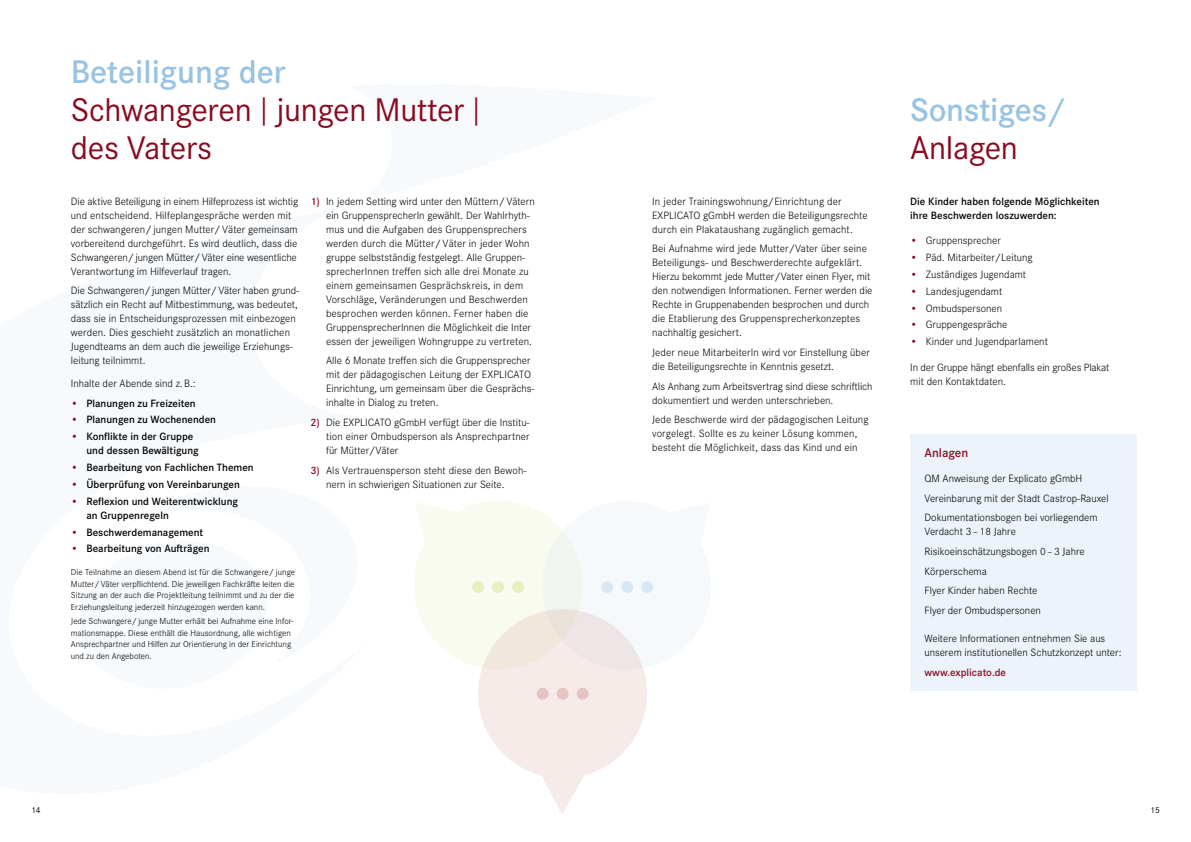
<style>
.page{position:relative;width:1191px;height:842px;background:#fff}
.page>*{position:absolute;margin:0;border:0;box-sizing:border-box;transform-origin:0 0}
.t1{font:34px/38px "Corporate S Pro";letter-spacing:-.01em;color:#890b20}
.t2{font:600 34px "Corporate S Pro";letter-spacing:-.01em;color:#9ac3e2}
.t3{font:600 13px "Corporate S Pro";color:#890b20}
.t4{font:300 11px/14px "Corporate S Pro";color:#000}
.t5{font:600 11px/14px "Corporate S Pro";color:#000}
.t6{font:600 11px "Corporate S Pro";color:#890b20}
.t7{font:300 9px/11.5px "Corporate S Pro";color:#000;text-align:justify}
.t8{font:9px "Corporate S Pro";color:#000}
.s1{font-weight:600;color:#9ac3e2}
.s2{font-weight:300}
.s3{font-weight:800;color:#890b20}
.s4{font-weight:600;color:#890b20}
.s5{color:#890b20}
</style>
<div class="page">
<div style="left:910px;top:435px;width:227px;height:256px;background:#ecf3fa"></div>
<div style="left:413px;top:500px;width:169px;height:169px;background:#f9fbf1;border-radius:50%"></div>
<div style="left:542px;top:501px;width:169px;height:169px;background:linear-gradient(to right,#f2f6f3,#f6faff);border-radius:50%"></div>
<div style="left:478px;top:609px;width:169px;height:169px;background:#f6ebe9;border-radius:50%"></div>
<svg style="left:525px;top:769px;width:75px;height:45px"></svg>
<svg style="left:415px;top:502px;width:109px;height:91px"></svg>
<svg style="left:536px;top:688px;width:52px;height:12px"></svg>
<svg style="left:601px;top:502px;width:109px;height:91px"></svg>
<h1 class="t1" style="left:71px;top:50px;width:415px"><span class="s1">Beteiligung der<br></span>Schwangeren <span class="s2">|</span> jungen Mutter <span class="s2">| </span>des Vaters</h1>
<p class="t4" style="left:71px;top:193px;width:229px">Die aktive Beteiligung in einem Hilfeprozess ist wichtig und entscheidend. Hilfeplangespräche werden mit der schwangeren/ jungen Mutter/ Väter gemeinsam vorbereitend durchgeführt. Es wird deutlich, dass die Schwangeren/ jungen Mütter/ Väter eine wesentliche Verantwortung im Hilfeverlauf tragen.</p>
<p class="t4" style="left:71px;top:283px;width:230px">Die Schwangeren/ jungen Mütter/ Väter haben grund&shy;sätzlich ein Recht auf Mitbestimmung, was bedeutet, dass sie in Entscheidungsprozessen mit einbezogen werden. Dies geschieht zusätzlich an monatlichen Jugendteams an dem auch die jeweilige Erziehungs&shy;leitung teilnimmt.</p>
<p class="t4" style="left:71px;top:376px;width:126px">Inhalte der Abende sind z. B.:</p>
<p class="t5" style="left:71px;top:395px;width:126px"><span class="s3">•</span> Planungen zu Freizeiten</p>
<p class="t5" style="left:71px;top:412px;width:147px"><span class="s3">•</span> Planungen zu Wochenenden</p>
<p class="t5" style="left:86px;top:429px;width:114px;text-indent:-16px"><span class="s3">•</span> Konflikte in der Gruppe und dessen Bewältigung</p>
<p class="t5" style="left:71px;top:460px;width:184px"><span class="s3">•</span> Bearbeitung von Fachlichen Themen</p>
<p class="t5" style="left:71px;top:476px;width:170px"><span class="s3">•</span> Überprüfung von Vereinbarungen</p>
<p class="t5" style="left:86px;top:493px;width:153px;text-indent:-16px"><span class="s3">•</span> Reflexion und Weiterentwicklung an Gruppenregeln</p>
<p class="t5" style="left:71px;top:524px;width:134px"><span class="s3">•</span> Beschwerdemanagement</p>
<p class="t5" style="left:71px;top:541px;width:140px"><span class="s3">•</span> Bearbeitung von Aufträgen</p>
<p class="t7" style="left:71px;top:566px;width:226px">Die Teilnahme an diesem Abend ist für die Schwangere/ junge Mutter/ Väter verpflichtend. Die jeweiligen Fachkräfte leiten die Sitzung an der auch die Projektleitung teilnimmt und zu der die Erziehungsleitung jederzeit hinzugezogen werden kann.</p>
<p class="t7" style="left:71px;top:615px;width:225px;text-align:left">Jede Schwangere/ junge Mutter erhält bei Aufnahme eine Infor&shy;mationsmappe. Diese enthält die Hausordnung, alle wichtigen Ansprechpartner und Hilfen zur Orientierung in der Einrichtung und zu den Angeboten.</p>
<p class="t4" style="left:326px;top:193px;width:210px;text-indent:-16px"><span class="s4">1)</span> In jedem Setting wird unter den Müttern/ Vätern ein GruppensprecherIn gewählt. Der Wahlrhyth&shy;mus und die Aufgaben des Gruppensprechers werden durch die Mütter/ Väter in jeder Wohn gruppe selbstständig festgelegt. Alle Gruppen&shy;sprecherInnen treffen sich alle drei Monate zu einem gemeinsamen Gesprächskreis, in dem Vorschläge, Veränderungen und Beschwerden besprochen werden können. Ferner haben die GruppensprecherInnen die Möglichkeit die Inter essen der jeweiligen Wohngruppe zu vertreten.</p>
<p class="t4" style="left:326px;top:353px;width:210px">Alle 6 Monate treffen sich die Gruppensprecher mit der pädagogischen Leitung der EXPLICATO Einrichtung, um gemeinsam über die Gesprächs&shy;inhalte in Dialog zu treten.</p>
<p class="t4" style="left:326px;top:415px;width:205px;text-align:justify;text-indent:-16px"><span class="s4">2)</span> Die EXPLICATO gGmbH verfügt über die Institu&shy;tion einer Ombudsperson als Ansprechpartner für Mütter/Väter</p>
<p class="t4" style="left:310px;top:462px;width:218px;text-align:center"><span class="s4">3)</span> Als Vertrauensperson steht diese den Bewoh&shy;nern in schwierigen Situationen zur Seite.</p>
<p class="t4" style="left:652px;top:193px;width:217px">In jeder Trainingswohnung/Einrichtung der<br>EXPLICATO gGmbH werden die Beteiligungsrechte durch ein Plakataushang zugänglich gemacht.</p>
<p class="t4" style="left:652px;top:241px;width:222px">Bei Aufnahme wird jede Mutter/Vater über seine Beteiligungs- und Beschwerderechte aufgeklärt.<br>Hierzu bekommt jede Mutter/Vater einen Flyer, mit den notwendigen Informationen. Ferner werden die Rechte in Gruppenabenden besprochen und durch die Etablierung des Gruppensprecherkonzeptes nachhaltig gesichert.</p>
<p class="t4" style="left:652px;top:345px;width:219px">Jeder neue MitarbeiterIn wird vor Einstellung über die Beteiligungsrechte in Kenntnis gesetzt.</p>
<p class="t4" style="left:652px;top:378px;width:222px">Als Anhang zum Arbeitsvertrag sind diese schriftlich dokumentiert und werden unterschrieben.</p>
<p class="t4" style="left:652px;top:412px;width:218px">Jede Beschwerde wird der pädagogischen Leitung vorgelegt. Sollte es zu keiner Lösung kommen, besteht die Möglichkeit, dass das Kind und ein</p>
<h1 class="t2" style="left:910px;top:85px;width:157px">Sonstiges/</h1>
<h1 class="t1" style="left:910px;top:126px;width:109px">Anlagen</h1>
<p class="t5" style="left:910px;top:193px;width:191px">Die Kinder haben folgende Möglichkeiten ihre Beschwerden loszuwerden:</p>
<p class="t4" style="left:910px;top:233px;width:92px"><span class="s5">•</span> Gruppensprecher</p>
<p class="t4" style="left:910px;top:250px;width:124px"><span class="s5">•</span> Päd. Mitarbeiter/Leitung</p>
<p class="t4" style="left:910px;top:267px;width:117px"><span class="s5">•</span> Zuständiges Jugendamt</p>
<p class="t4" style="left:910px;top:283px;width:94px"><span class="s5">•</span> Landesjugendamt</p>
<p class="t4" style="left:910px;top:300px;width:93px"><span class="s5">•</span> Ombudspersonen</p>
<p class="t4" style="left:910px;top:317px;width:99px"><span class="s5">•</span> Gruppengespräche</p>
<p class="t4" style="left:910px;top:334px;width:139px"><span class="s5">•</span> Kinder und Jugendparlament</p>
<p class="t4" style="left:910px;top:359px;width:201px">In der Gruppe hängt ebenfalls ein großes Plakat mit den Kontaktdaten.</p>
<p class="t3" style="left:924px;top:443px;width:45px">Anlagen</p>
<p class="t4" style="left:924px;top:468px;width:186px;line-height:19.7px">QM Anweisung der Explicato gGmbH<br>Vereinbarung mit der Stadt Castrop-Rauxel<br>Dokumentationsbogen bei vorliegendem</p>
<p class="t4" style="left:924px;top:521px;width:162px;line-height:19.7px">Verdacht 3 – 18 Jahre<br>Risikoeinschätzungsbogen 0 – 3 Jahre<br>Körperschema<br>Flyer Kinder haben Rechte<br>Flyer der Ombudspersonen</p>
<p class="t4" style="left:924px;top:631px;width:199px">Weitere Informationen entnehmen Sie aus unserem institutionellen Schutzkonzept unter:</p>
<p class="t6" style="left:924px;top:664px;width:83px">www.explicato.de</p>
<p class="t8" style="left:31px;top:803px;width:11px">14</p>
<p class="t8" style="left:1150px;top:803px;width:11px">15</p>
</div>
